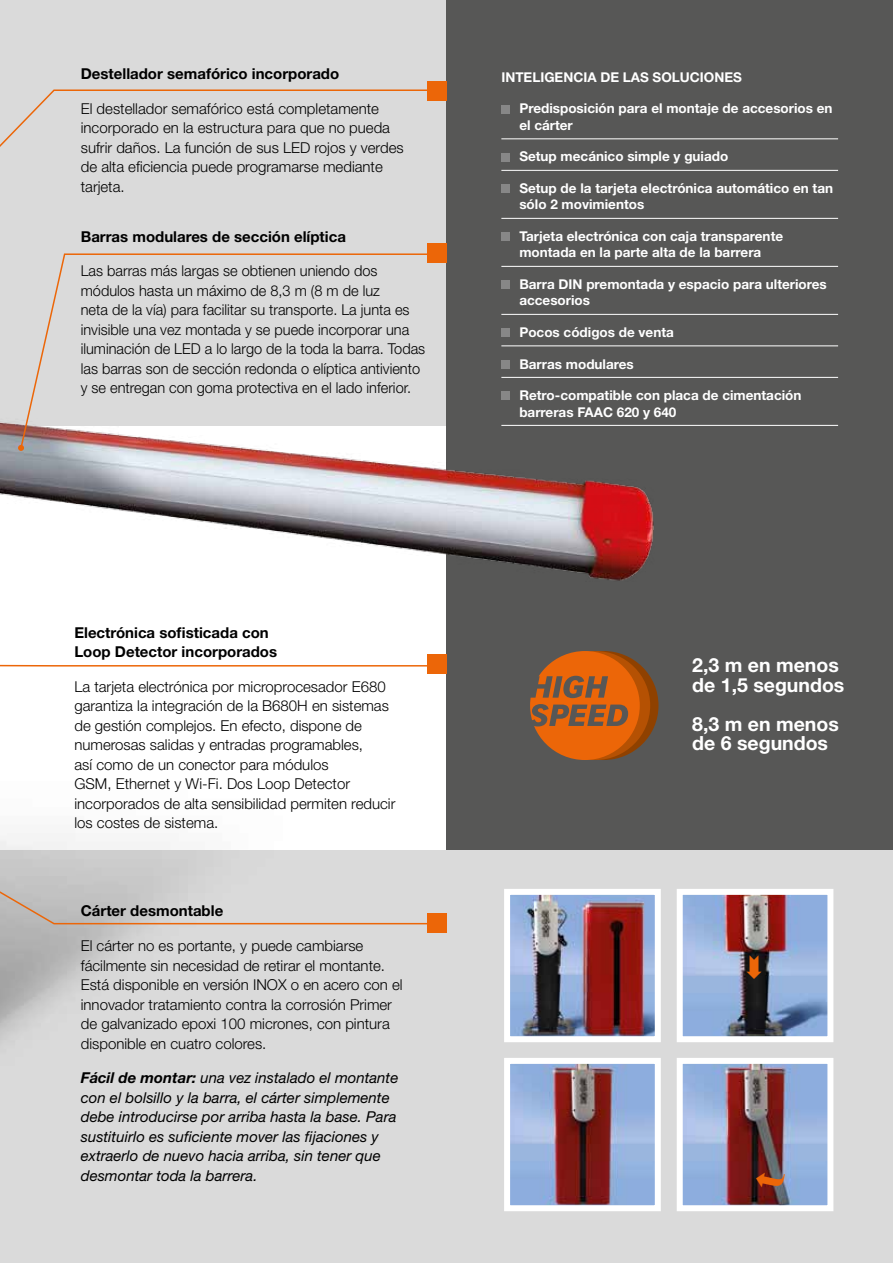
<style>
.page{position:relative;width:893px;height:1263px;background:#fff}
.page>*{position:absolute;margin:0;border:0;box-sizing:border-box;transform-origin:0 0}
.t1{font:700 19.5px/19.5px "Helvetica Neue LT Std";color:#fff}
.t2{font:300 15px/19.5px "Helvetica Neue LT Std";color:#000}
.t3{font:italic 15px/19.5px "Helvetica Neue LT Std";color:#000}
.t4{font:700 15px/19.5px "Helvetica Neue LT Std";color:#000}
.t5{font:700 13.5px/16.5px "Helvetica Neue LT Std";color:#fff}
.s1{font-weight:700}
</style>
<div class="page">
<div style="left:0;top:0;width:446px;height:425px;background:#dadada"></div>
<div style="left:446px;top:0;width:447px;height:850px;background:#575756"></div>
<div style="left:0;top:850px;width:893px;height:413px;background:#dadada"></div>
<hr style="left:501px;top:138px;width:337px;height:1px;background:#fff">
<hr style="left:501px;top:170px;width:337px;height:1px;background:#fff">
<hr style="left:501px;top:218px;width:337px;height:1px;background:#fff">
<hr style="left:501px;top:266px;width:337px;height:1px;background:#fff">
<hr style="left:501px;top:314px;width:337px;height:1px;background:#fff">
<hr style="left:501px;top:345px;width:337px;height:1px;background:#fff">
<hr style="left:501px;top:377px;width:337px;height:1px;background:#fff">
<hr style="left:501px;top:425px;width:337px;height:1px;background:#fff">
<div style="left:501px;top:105px;width:9px;height:8px;background:#878787"></div>
<div style="left:501px;top:153px;width:9px;height:8px;background:#878787"></div>
<div style="left:501px;top:184px;width:9px;height:9px;background:#878787"></div>
<div style="left:427px;top:81px;width:19px;height:19px;background:#ec6608"></div>
<img style="left:0;top:217px;width:794px;height:826px">
<svg style="left:0;top:89px;width:445px;height:249px"></svg>
<svg style="left:19px;top:253px;width:424px;height:197px"></svg>
<svg style="left:18px;top:445px;width:6px;height:6px"></svg>
<svg style="left:0;top:791px;width:438px;height:134px"></svg>
<svg style="left:0;top:663px;width:438px;height:4px"></svg>
<img style="left:511px;top:896px;width:143px;height:139px">
<div style="left:504px;top:889px;width:157px;height:153px;border:6px solid #fff"></div>
<img style="left:511px;top:1065px;width:143px;height:139px">
<div style="left:504px;top:1058px;width:157px;height:153px;border:6px solid #fff"></div>
<img style="left:684px;top:896px;width:142px;height:139px">
<div style="left:677px;top:889px;width:156px;height:153px;border:6px solid #fff"></div>
<img style="left:684px;top:1065px;width:142px;height:139px">
<div style="left:677px;top:1058px;width:156px;height:153px;border:6px solid #fff"></div>
<div style="left:549px;top:651px;width:109px;height:109px;background:#8f4100;border-radius:50%"></div>
<div style="left:540px;top:651px;width:110px;height:109px;background:#b55103;border-radius:50%"></div>
<div style="left:530px;top:651px;width:110px;height:109px;background:#ec6608;border-radius:50%"></div>
<svg style="left:530px;top:676px;width:78px;height:22px"></svg>
<svg style="left:530px;top:704px;width:98px;height:22px"></svg>
<svg style="left:747px;top:955px;width:15px;height:24px"></svg>
<svg style="left:754px;top:1169px;width:31px;height:23px"></svg>
<p class="t4" style="left:81px;top:64px;width:260px">Destellador semafórico incorporado</p>
<p class="t2" style="left:81px;top:98px;width:324px">El destellador semafórico está completamente incorporado en la estructura para que no pueda sufrir daños. La función de sus LED rojos y verdes de alta eficiencia puede programarse mediante tarjeta.</p>
<p class="t4" style="left:81px;top:226px;width:267px">Barras modulares de sección elíptica</p>
<p class="t2" style="left:81px;top:261px;width:346px">Las barras más largas se obtienen uniendo dos módulos hasta un máximo de 8,3 m (8 m de luz<br>neta de la vía) para facilitar su transporte. La junta es invisible una vez montada y se puede incorporar una iluminación de LED a lo largo de la toda la barra. Todas las barras son de sección redonda o elíptica antiviento y se entregan con goma protectiva en el lado inferior.</p>
<p class="t5" style="left:501px;top:69px;width:31px">Intelige</p>
<p class="t5" style="left:563px;top:69px;width:19px">ncia</p>
<p class="t5" style="left:600px;top:69px;width:143px">de las soluciones</p>
<p class="t5" style="left:519px;top:100px;width:315px">Predisposición para el montaje de accesorios en el cárter</p>
<p class="t5" style="left:510px;top:148px;width:220px">Setup mecánico simple y guiado</p>
<p class="t5" style="left:519px;top:180px;width:315px;text-indent:-9px">Setup de la tarjeta electrónica automático en tan sólo 2 movimientos</p>
<p class="t5" style="left:519px;top:228px;width:265px;text-indent:-9px">Tarjeta electrónica con caja transparente montada en la parte alta de la barrera</p>
<p class="t5" style="left:519px;top:276px;width:309px">Barra DIN premontada y espacio para ulteriores accesorios</p>
<p class="t5" style="left:519px;top:324px;width:156px">Pocos códigos de venta</p>
<p class="t5" style="left:519px;top:355px;width:116px">Barras modulares</p>
<p class="t5" style="left:519px;top:387px;width:284px">Retro-compatible con placa de cimentación barreras FAAC 620 y 640</p>
<p class="t4" style="left:74px;top:622px;width:204px">Electrónica sofisticada con<br>Loop Detector incorporados</p>
<p class="t2" style="left:74px;top:676px;width:323px">La tarjeta electrónica por microprocesador E680 garantiza la integración de la B680H en sistemas de gestión complejos. En efecto, dispone de numerosas salidas y entradas programables,<br>así como de un conector para módulos<br>GSM, Ethernet y Wi-Fi. Dos Loop Detector incorporados de alta sensibilidad permiten reducir los costes de sistema.</p>
<p class="t4" style="left:81px;top:901px;width:144px">Cárter desmontable</p>
<p class="t2" style="left:81px;top:935px;width:323px">El cárter no es portante, y puede cambiarse fácilmente sin necesidad de retirar el montante.<br>Está disponible en versión INOX o en acero con el innovador tratamiento contra la corrosión Primer de galvanizado epoxi 100 micrones, con pintura disponible en cuatro colores.</p>
<p class="t3" style="left:81px;top:1068px;width:319px"><span class="s1">Fácil de montar:</span> una vez instalado el montante con el bolsillo y la barra, el cárter simplemente debe introducirse por arriba hasta la base. Para sustituirlo es suficiente mover las fijaciones y extraerlo de nuevo hacia arriba, sin tener que desmontar toda la barrera.</p>
<h1 class="t1" style="left:692px;top:655px;width:154px">2,3 m en menos de 1,5 segundos</h1>
<h1 class="t1" style="left:692px;top:714px;width:148px">8,3 m en menos de 6 segundos</h1>
</div>
